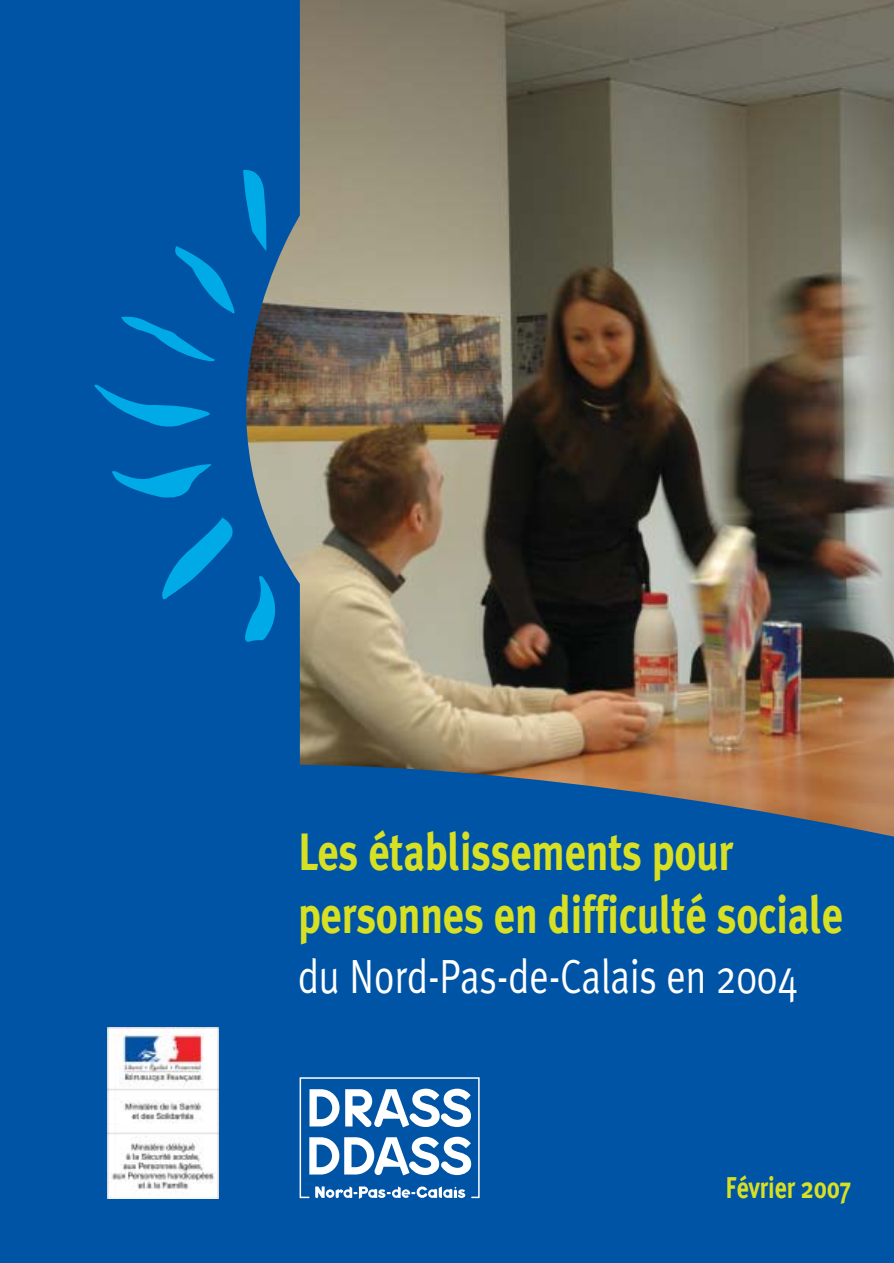
<style>
.page{position:relative;width:894px;height:1263px;background:#fff}
.page>*{position:absolute;margin:0;border:0;box-sizing:border-box;transform-origin:0 0}
.t1{font:700 52.5px/63px "Meta Plus";letter-spacing:-.005em;color:#d7e023;scale:.8 1}
.t2{font:48px "Meta Plus Normal";color:#fff;scale:.8 1}
.t3{font:700 30px "Meta Plus";letter-spacing:-.005em;color:#d7e023;scale:.8 1}
</style>
<div class="page">
<img style="left:0;top:0;width:893px;height:1263px">
<svg style="left:121px;top:168px;width:146px;height:194px;background:#015daa"></svg>
<svg style="left:89px;top:383px;width:125px;height:47px;background:#006bb7"></svg>
<svg style="left:109px;top:463px;width:106px;height:38px;background:#0074bd"></svg>
<svg style="left:162px;top:518px;width:127px;height:129px;background:#0667b1"></svg>
<svg style="left:300px;top:1077px;width:180px;height:122px"></svg>
<img style="left:107px;top:1028px;width:111px;height:171px">
<p class="t1" style="left:298px;top:827px;width:683px">Les établissements pour personnes en difficulté sociale</p>
<p class="t2" style="left:298px;top:959px;width:626px">du Nord-Pas-de-Calais en 2004</p>
<p class="t3" style="left:725px;top:1178px;width:158px">Février 2007</p>
</div>
